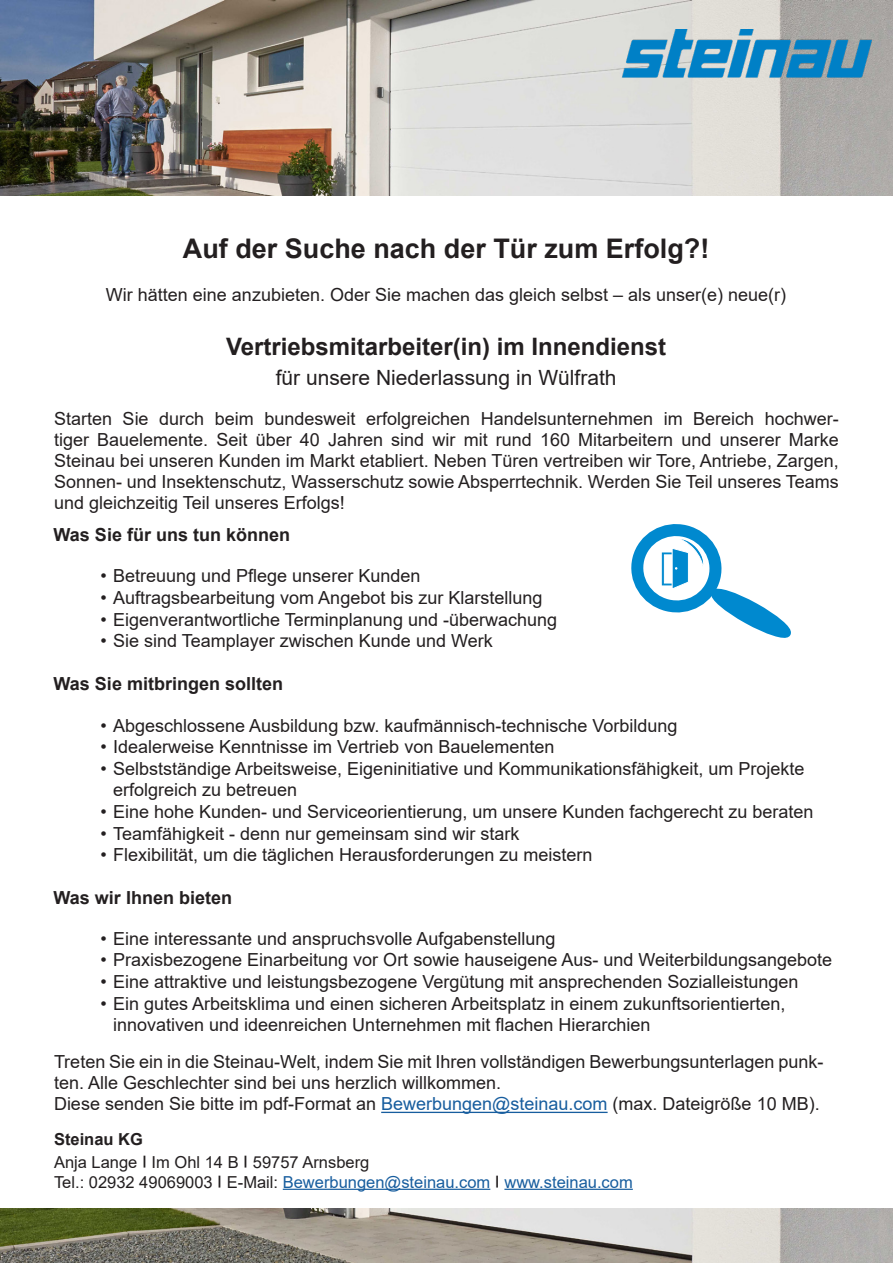
<style>
.page{position:relative;width:893px;height:1263px;background:#fff}
.page>*{position:absolute;margin:0;border:0;box-sizing:border-box;transform-origin:0 0}
.t1{font:700 27px "Arial";color:#231f20}
.t2{font:700 24px "Arial";color:#231f20}
.t3{font:21px "Arial";color:#231f20}
.t4{font:18px/21px "Arial";color:#231f20}
.t5{font:700 18px "Arial";color:#231f20}
.t6{font:16.5px "Arial";color:#175d9e}
.t7{font:16.5px "Arial";color:#231f20}
.t8{font:700 16.5px "Arial";color:#231f20}
.s1{color:#175d9e}
.s2{font-weight:700}
.s3{color:#231f20}
.s4{font-weight:700;color:#231f20}
</style>
<div class="page">
<hr style="left:381px;top:1112px;width:227px;height:1px;background:#175d9e">
<img style="left:0;top:0;width:893px;height:196px">
<img style="left:621px;top:29px;width:250px;height:50px">
<img style="left:0;top:1209px;width:893px;height:54px">
<svg style="left:631px;top:524px;width:160px;height:114px"></svg>
<hr style="left:283px;top:1189px;width:207px;height:1px;background:#175d9e">
<hr style="left:504px;top:1189px;width:129px;height:1px;background:#175d9e">
<p class="t1" style="left:183px;top:229px;width:528px">Auf der Suche nach der Tür zum Erfolg?!</p>
<p class="t4" style="left:106px;top:284px;width:682px">Wir hätten eine anzubieten. Oder Sie machen das gleich selbst – als unser(e) neue(r)</p>
<p class="t2" style="left:226px;top:330px;width:442px">Vertriebsmitarbeiter(in) im Innendienst</p>
<p class="t3" style="left:276px;top:363px;width:342px">für unsere Niederlassung in Wülfrath</p>
<p class="t4" style="left:54px;top:408px;width:786px;text-align:justify">Starten Sie durch beim bundesweit erfolgreichen Handelsunternehmen im Bereich hochwer&shy;tiger Bauelemente. Seit über 40 Jahren sind wir mit rund 160 Mitarbeitern und unserer Marke Steinau bei unseren Kunden im Markt etabliert. Neben Türen vertreiben wir Tore, Antriebe, Zargen, Sonnen- und Insektenschutz, Wasserschutz sowie Absperrtechnik. Werden Sie Teil unseres Teams und gleichzeitig Teil unseres Erfolgs!</p>
<p class="t5" style="left:54px;top:522px;width:238px">Was Sie für uns tun können</p>
<p class="t4" style="left:100px;top:565px;width:321px">• Betreuung und Pflege unserer Kunden</p>
<p class="t4" style="left:100px;top:587px;width:443px">• Auftragsbearbeitung vom Angebot bis zur Klarstellung</p>
<p class="t4" style="left:100px;top:609px;width:458px">• Eigenverantwortliche Terminplanung und -überwachung</p>
<p class="t4" style="left:100px;top:630px;width:394px">• Sie sind Teamplayer zwischen Kunde und Werk</p>
<p class="t5" style="left:54px;top:671px;width:231px">Was Sie mitbringen sollten</p>
<p class="t4" style="left:100px;top:715px;width:579px">• Abgeschlossene Ausbildung bzw. kaufmännisch-technische Vorbildung</p>
<p class="t4" style="left:100px;top:736px;width:455px">• Idealerweise Kenntnisse im Vertrieb von Bauelementen</p>
<p class="t4" style="left:113px;top:757px;width:693px;line-height:21.6px;text-indent:-13px">• Selbstständige Arbeitsweise, Eigeninitiative und Kommunikationsfähigkeit, um Projekte erfolgreich zu betreuen</p>
<p class="t4" style="left:100px;top:801px;width:715px">• Eine hohe Kunden- und Serviceorientierung, um unsere Kunden fachgerecht zu beraten</p>
<p class="t4" style="left:100px;top:823px;width:420px">• Teamfähigkeit - denn nur gemeinsam sind wir stark</p>
<p class="t4" style="left:100px;top:844px;width:493px">• Flexibilität, um die täglichen Herausforderungen zu meistern</p>
<p class="t5" style="left:54px;top:885px;width:180px">Was wir Ihnen bieten</p>
<p class="t4" style="left:100px;top:928px;width:457px">• Eine interessante und anspruchsvolle Aufgabenstellung</p>
<p class="t4" style="left:100px;top:949px;width:733px">• Praxisbezogene Einarbeitung vor Ort sowie hauseigene Aus- und Weiterbildungsangebote</p>
<p class="t4" style="left:100px;top:971px;width:700px">• Eine attraktive und leistungsbezogene Vergütung mit ansprechenden Sozialleistungen</p>
<p class="t4" style="left:113px;top:992px;width:674px;line-height:21.6px;text-indent:-13px">• Ein gutes Arbeitsklima und einen sicheren Arbeitsplatz in einem zukunftsorientierten, innovativen und ideenreichen Unternehmen mit flachen Hierarchien</p>
<p class="t4" style="left:54px;top:1051px;width:771px">Treten Sie ein in die Steinau-Welt, indem Sie mit Ihren vollständigen Bewerbungsunterlagen punk&shy;ten. Alle Geschlechter sind bei uns herzlich willkommen.</p>
<p class="t4" style="left:54px;top:1093px;width:767px">Diese senden Sie bitte im pdf-Format an <span class="s1">Bewerbungen@steinau.com</span> (max. Dateigröße 10 MB).</p>
<p class="t8" style="left:54px;top:1128px;width:90px">Steinau KG</p>
<p class="t7" style="left:54px;top:1150px;width:317px">Anja Lange <span class="s2">׀</span> Im Ohl 14 B <span class="s2">׀</span> 59757 Arnsberg</p>
<p class="t6" style="left:54px;top:1170px;width:580px"><span class="s3">Tel.: 02932 49069003</span> <span class="s4">׀</span> <span class="s3">E-Mail:</span> Bewerbungen@steinau.com <span class="s4">׀</span> www.steinau.com</p>
</div>
